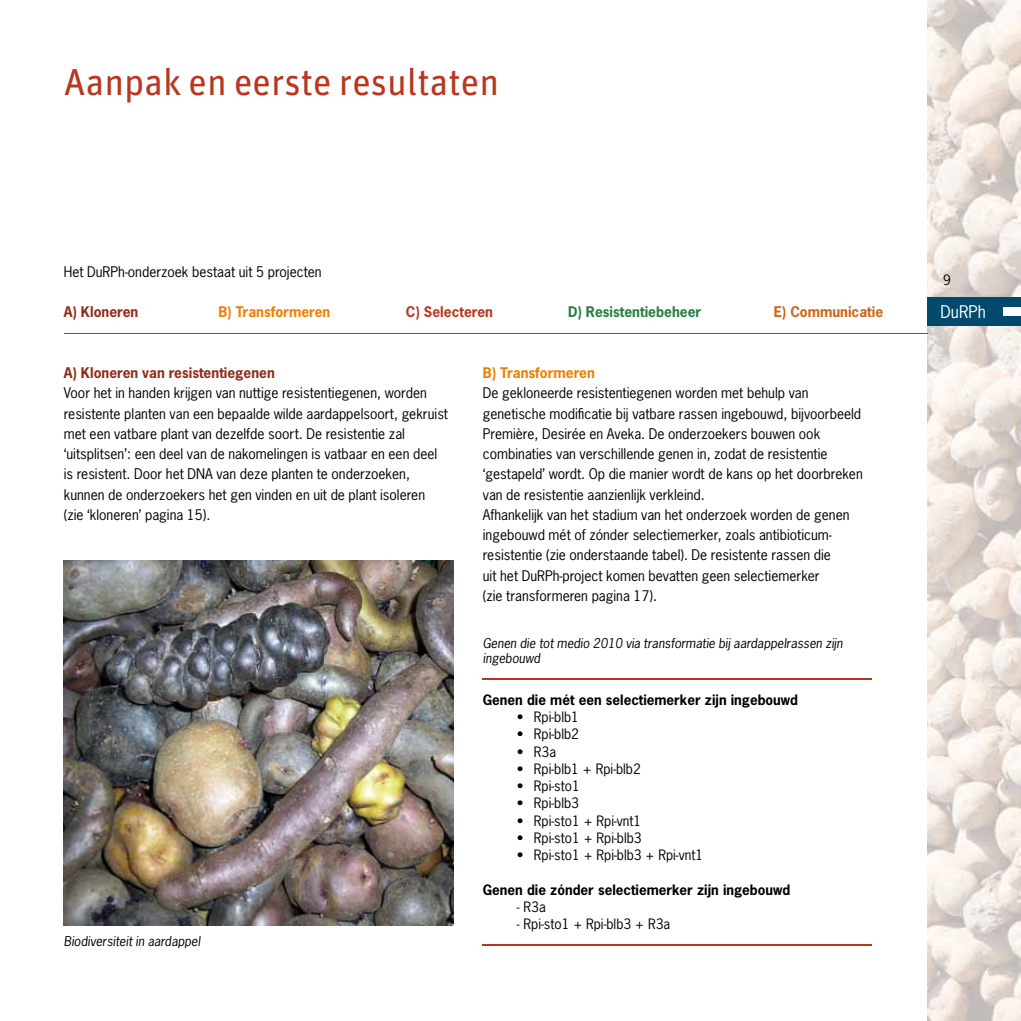
<style>
.page{position:relative;width:1021px;height:1021px;background:#fff}
.page>*{position:absolute;margin:0;border:0;box-sizing:border-box;transform-origin:0 0}
.t1{font:37.5px "Unit OT";color:#b73720}
.t2{font:16.5px "News Gothic Std";letter-spacing:.005em;color:#fff}
.t3{font:13.8px/20.2px "News Gothic Std";color:#000}
.t4{font:700 13.8px "News Gothic Std";color:#8e2c1a}
.t5{font:700 13.8px "News Gothic Std";color:#ee7f00}
.t6{font:700 13.8px "News Gothic Std";color:#257e43}
.t7{font:700 13.8px "News Gothic Std";color:#cb6418}
.t8{font:700 13.8px "News Gothic Std";color:#b73720}
.t9{font:13.5px "News Gothic Std";color:#000}
.t10{font:700 13.5px "News Gothic Std";color:#000}
.t11{font:italic 12.75px/15.3px "News Gothic Std";color:#000}
</style>
<div class="page">
<img style="left:927px;top:0;width:93px;height:1020px">
<div style="left:927px;top:298px;width:93px;height:28px;background:#004a6d"></div>
<div style="left:1003px;top:307px;width:17px;height:9px;background:#fff"></div>
<img style="left:64px;top:561px;width:389px;height:364px">
<hr style="left:64px;top:332px;width:863px;height:1px;background:#b73720">
<hr style="left:483px;top:678px;width:389px;height:1px;background:#b73720">
<hr style="left:482px;top:944px;width:389px;height:2px;background:#b73720">
<h1 class="t1" style="left:64px;top:59px;width:437px">Aanpak en eerste resultaten</h1>
<p class="t3" style="left:64px;top:261px;width:259px">Het DuRPh-onderzoek bestaat uit 5 projecten</p>
<p class="t4" style="left:64px;top:303px;width:76px">A) Kloneren</p>
<p class="t5" style="left:218px;top:303px;width:113px">B) Transformeren</p>
<p class="t8" style="left:406px;top:303px;width:88px">C) Selecteren</p>
<p class="t6" style="left:568px;top:303px;width:135px">D) Resistentiebeheer</p>
<p class="t7" style="left:773px;top:303px;width:111px">E) Communicatie</p>
<p class="t4" style="left:64px;top:364px;width:213px">A) Kloneren van resistentiegenen</p>
<p class="t3" style="left:64px;top:383px;width:386px">Voor het in handen krijgen van nuttige resistentiegenen, worden resistente planten van een bepaalde wilde aardappelsoort, gekruist met een vatbare plant van dezelfde soort. De resistentie zal ‘uitsplitsen’: een deel van de nakomelingen is vatbaar en een deel is resistent. Door het DNA van deze planten te onderzoeken, kunnen de onderzoekers het gen vinden en uit de plant isoleren (zie ‘kloneren’ pagina 15).</p>
<p class="t11" style="left:64px;top:933px;width:138px">Biodiversiteit in aardappel</p>
<p class="t5" style="left:483px;top:364px;width:113px">B) Transformeren</p>
<p class="t3" style="left:483px;top:383px;width:381px">De gekloneerde resistentiegenen worden met behulp van genetische modificatie bij vatbare rassen ingebouwd, bijvoorbeeld Première, Desirée en Aveka. De onderzoekers bouwen ook combinaties van verschillende genen in, zodat de resistentie ‘gestapeld’ wordt. Op die manier wordt de kans op het doorbreken van de resistentie aanzienlijk verkleind.<br>Afhankelijk van het stadium van het onderzoek worden de genen ingebouwd mét of zónder selectiemerker, zoals antibioticum&shy;resistentie (zie onderstaande tabel). De resistente rassen die<br>uit het DuRPh-project komen bevatten geen selectiemerker<br>(zie transformeren pagina 17).</p>
<p class="t11" style="left:483px;top:635px;width:361px">Genen die tot medio 2010 via transformatie bij aardappelrassen zijn ingebouwd</p>
<p class="t10" style="left:483px;top:690px;width:317px">Genen die mét een selectiemerker zijn ingebouwd</p>
<p class="t9" style="left:517px;top:708px;width:64px">• Rpi-blb1</p>
<p class="t9" style="left:517px;top:725px;width:64px">• Rpi-blb2</p>
<p class="t9" style="left:517px;top:742px;width:41px">• R3a</p>
<p class="t9" style="left:517px;top:760px;width:125px">• Rpi-blb1 + Rpi-blb2</p>
<p class="t9" style="left:517px;top:777px;width:64px">• Rpi-sto1</p>
<p class="t9" style="left:517px;top:794px;width:64px">• Rpi-blb3</p>
<p class="t9" style="left:517px;top:811px;width:126px">• Rpi-sto1 + Rpi-vnt1</p>
<p class="t9" style="left:517px;top:829px;width:126px">• Rpi-sto1 + Rpi-blb3</p>
<p class="t9" style="left:517px;top:846px;width:188px">• Rpi-sto1 + Rpi-blb3 + Rpi-vnt1</p>
<p class="t10" style="left:483px;top:880px;width:309px">Genen die zónder selectiemerker zijn ingebouwd</p>
<p class="t9" style="left:517px;top:898px;width:30px">- R3a</p>
<p class="t9" style="left:517px;top:915px;width:155px">- Rpi-sto1 + Rpi-blb3 + R3a</p>
<p class="t9" style="left:943px;top:271px;width:9px">9</p>
<p class="t2" style="left:940px;top:301px;width:47px">DuRPh</p>
</div>
